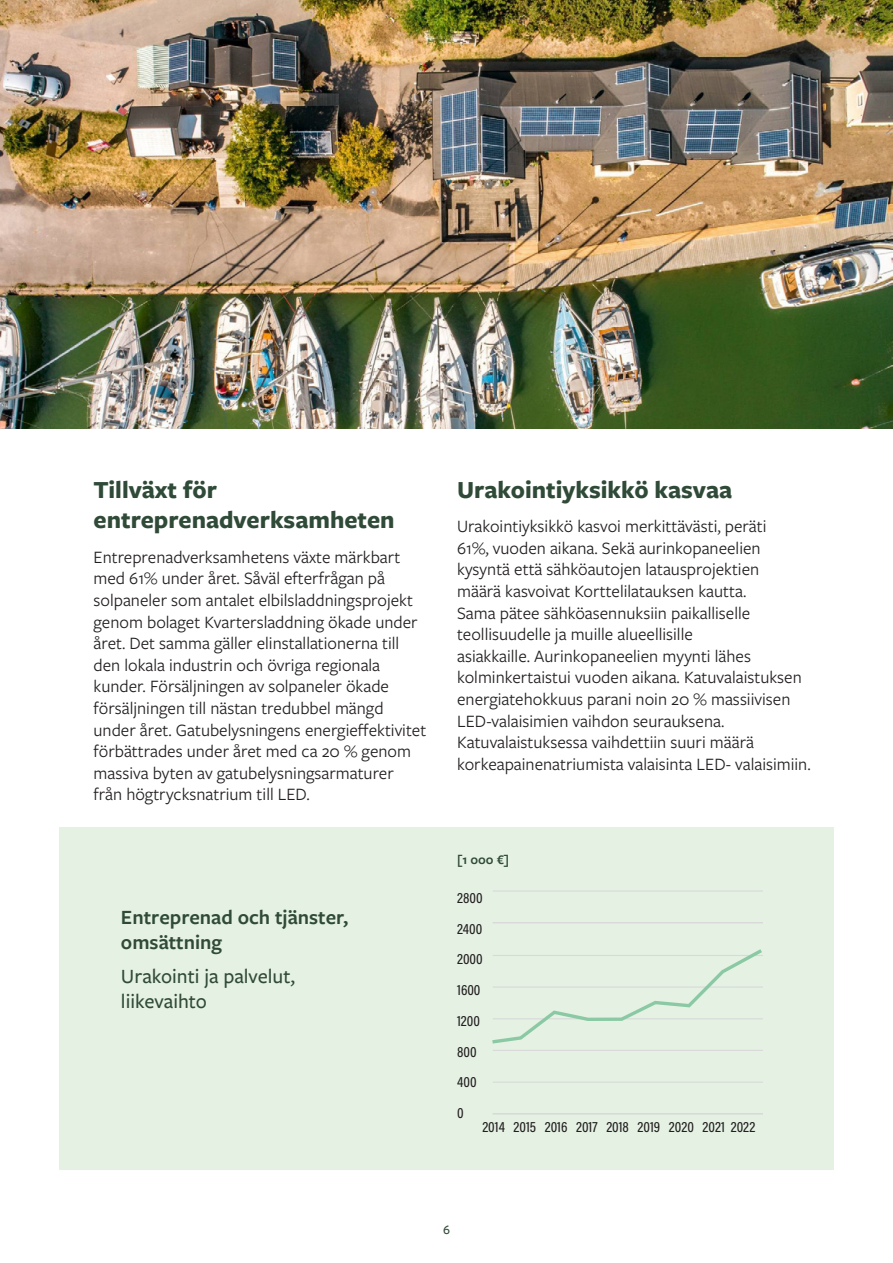
<style>
.page{position:relative;width:893px;height:1263px;background:#fff}
.page>*{position:absolute;margin:0;border:0;box-sizing:border-box;transform-origin:0 0}
.t1{font:700 25.5px/30.6px "Freight Sans Pro";color:#304a38}
.t2{font:600 21px/25.2px "Freight Sans Pro";color:#304a38}
.t3{font:500 21px/25.2px "Freight Sans Pro";color:#304a38}
.t4{font:18px/21.6px "Freight Sans Pro";color:#231f20}
.t5{font:15px/30.8px "Acumin Variable Concept";color:#231f20}
.t6{font:600 13.5px "Freight Sans Pro";color:#304a38}
.t7{font:500 13.5px "Freight Sans Pro";color:#304a38}
</style>
<div class="page">
<div style="left:59px;top:827px;width:774px;height:342px;background:#e4f1e3"></div>
<hr style="left:493px;top:1050px;width:270px;height:1px;background:#d9d9d9">
<hr style="left:493px;top:1081px;width:270px;height:2px;background:#d9d9d9">
<hr style="left:493px;top:1113px;width:270px;height:1px;background:#d9d9d9">
<hr style="left:493px;top:890px;width:270px;height:2px;background:#d9d9d9">
<hr style="left:493px;top:922px;width:270px;height:1px;background:#d9d9d9">
<svg style="left:492px;top:949px;width:271px;height:95px"></svg>
<img style="left:0;top:0;width:893px;height:428px">
<h1 class="t1" style="left:94px;top:473px;width:303px">Tillväxt för entreprenadverksamheten</h1>
<p class="t4" style="left:94px;top:545px;width:334px">Entreprenadverksamhetens växte märkbart med 61% under året. Såväl efterfrågan på solpaneler som antalet elbilsladdningsprojekt genom bolaget Kvartersladdning ökade under året. Det samma gäller elinstallationerna till den lokala industrin och övriga regionala kunder. Försäljningen av solpaneler ökade försäljningen till nästan tredubbel mängd under året. Gatubelysningens energieffektivitet förbättrades under året med ca 20 % genom massiva byten av gatubelysningsarmaturer från högtrycksnatrium till LED.</p>
<p class="t2" style="left:121px;top:904px;width:229px">Entreprenad och tjänster, omsättning</p>
<p class="t3" style="left:121px;top:963px;width:176px">Urakointi ja palvelut, liikevaihto</p>
<h1 class="t1" style="left:457px;top:473px;width:277px">Urakointiyksikkö kasvaa</h1>
<p class="t4" style="left:457px;top:515px;width:355px">Urakointiyksikkö kasvoi merkittävästi, peräti<br>61%, vuoden aikana. Sekä aurinkopaneelien kysyntä että sähköautojen latausprojektien<br>määrä kasvoivat Korttelilatauksen kautta.<br>Sama pätee sähköasennuksiin paikalliselle teollisuudelle ja muille alueellisille<br>asiakkaille. Aurinkopaneelien myynti lähes kolminkertaistui vuoden aikana. Katuvalaistuksen energiatehokkuus parani noin 20 % massiivisen LED-valaisimien vaihdon seurauksena.<br>Katuvalaistuksessa vaihdettiin suuri määrä korkeapainenatriumista valaisinta LED- valaisimiin.</p>
<p class="t6" style="left:457px;top:850px;width:54px">[1 000 €]</p>
<p class="t5" style="left:457px;top:882px;width:27px">2800<br>2400<br>2000<br>1600<br>1200<br>800<br>400<br>0</p>
<p class="t5" style="left:482px;top:1110px;width:275px">2014 2015 2016 2017 2018 2019 2020 2021 2022</p>
<p class="t7" style="left:443px;top:1220px;width:8px">6</p>
</div>
